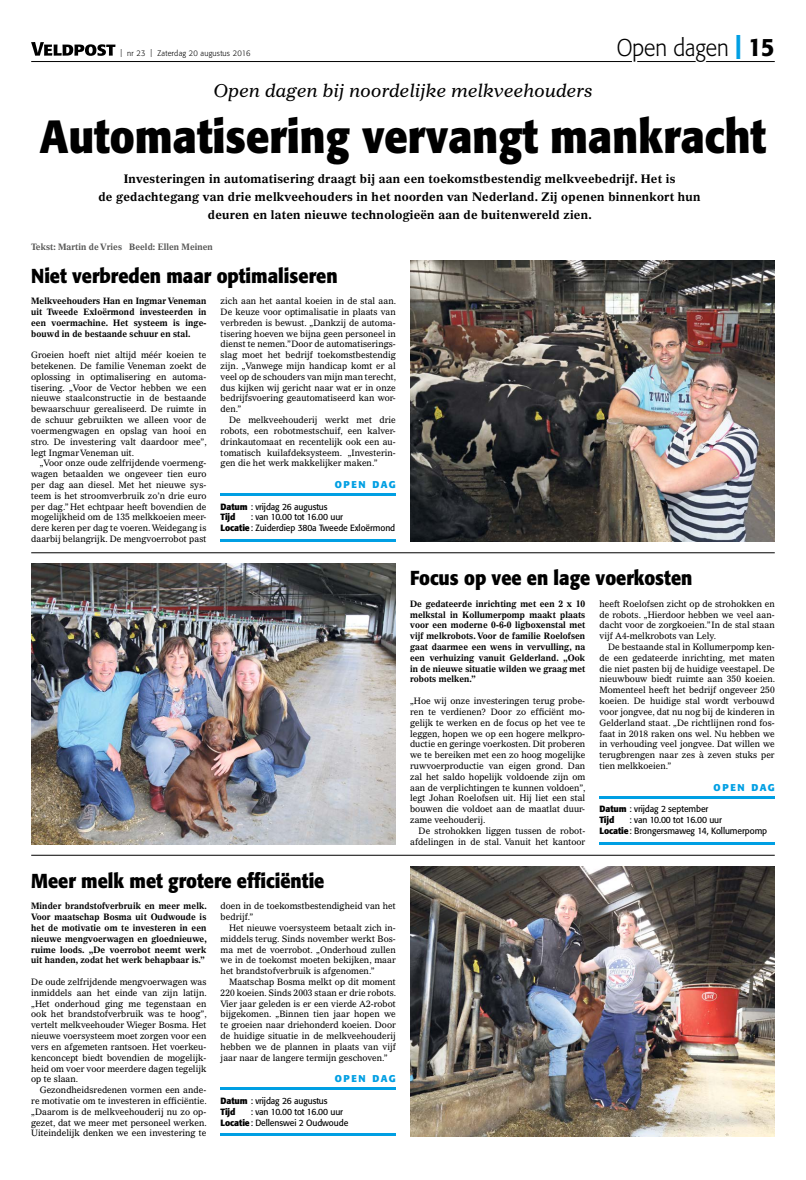
<style>
.page{position:relative;width:806px;height:1180px;background:#fff}
.page>*{position:absolute;margin:0;border:0;box-sizing:border-box;transform-origin:0 0}
.t1{font:700 46px "Formata";color:#000;scale:.9 1}
.t2{font:300 24px "Formata";color:#000;scale:.9 1}
.t3{font:700 20px "Formata";color:#000;scale:.9 1}
.t4{font:italic 18px "Gazette LT Std";color:#000}
.t5{font:700 12px/18px "Gazette LT Std";letter-spacing:.01em;color:#000;text-align:center}
.t6{font:700 9.8px "Formata";letter-spacing:.165em;color:#009fe3}
.t7{font:9px/10.8px "Gazette LT Std";color:#000;text-align:justify;scale:.95 1}
.t8{font:700 9px/10.8px "Gazette LT Std";color:#000;text-align:justify;scale:.95 1}
.t9{font:9px/10.8px "Formata";letter-spacing:-.01em;color:#000;scale:.95 1}
.t10{font:700 9px "Gazette LT Std";color:#575756;scale:.95 1}
.t11{font:300 8px "Formata";letter-spacing:.03em;color:#000;scale:.95 1}
.s1{font-weight:700;color:#009fe3}
.s2{font-weight:500;font-size:25px}
.s3{font-weight:700}
</style>
<div class="page">
<hr style="left:220px;top:493px;width:175px;height:3px;background:#009fe3">
<hr style="left:220px;top:1086px;width:175px;height:3px;background:#009fe3">
<hr style="left:599px;top:795px;width:175px;height:3px;background:#009fe3">
<hr style="left:220px;top:539px;width:175px;height:3px;background:#009fe3">
<hr style="left:220px;top:1133px;width:175px;height:3px;background:#009fe3">
<hr style="left:599px;top:841px;width:175px;height:3px;background:#009fe3">
<img style="left:410px;top:261px;width:364px;height:281px">
<img style="left:31px;top:563px;width:364px;height:281px">
<img style="left:410px;top:866px;width:364px;height:270px">
<hr style="left:31px;top:552px;width:743px;height:1px;background:#000">
<hr style="left:31px;top:855px;width:743px;height:1px;background:#000">
<hr style="left:31px;top:61px;width:743px;height:1px;background:#000">
<svg style="left:31px;top:42px;width:84px;height:14px"></svg>
<svg style="left:631px;top:61px;width:76px;height:1px"></svg>
<p class="t11" style="left:120px;top:48px;width:138px">| nr 23 | Zaterdag 20 augustus 2016</p>
<h3 class="t4" style="left:213px;top:79px;width:380px">Open dagen bij noordelijke melkveehouders</h3>
<h2 class="t2" style="left:616px;top:33px;width:177px">Open dagen <span class="s1">|</span> <span class="s2">15</span></h2>
<h1 class="t1" style="left:40px;top:108px;width:808px">Automatisering vervangt mankracht</h1>
<p class="t5" style="left:98px;top:170px;width:603px">Investeringen in automatisering draagt bij aan een toekomstbestendig melkveebedrijf. Het is<br>de gedachtegang van drie melkveehouders in het noorden van Nederland. Zij openen binnenkort hun deuren en laten nieuwe technologieën aan de buitenwereld zien.</p>
<p class="t10" style="left:31px;top:241px;width:193px">Tekst: Martin de Vries Beeld: Ellen Meinen</p>
<h3 class="t3" style="left:31px;top:263px;width:342px">Niet verbreden maar optimaliseren</h3>
<p class="t8" style="left:31px;top:295px;width:186px">Melkveehouders Han en Ingmar Veneman uit Tweede Exloërmond investeerden in een voermachine. Het systeem is inge&shy;bouwd in de bestaande schuur en stal.</p>
<p class="t7" style="left:31px;top:349px;width:186px">Groeien hoeft niet altijd méér koeien te betekenen. De familie Veneman zoekt de oplossing in optimalisering en automa&shy;tisering. „Voor de Vector hebben we een nieuwe staalconstructie in de bestaande bewaarschuur gerealiseerd. De ruimte in de schuur gebruikten we alleen voor de voermengwagen en opslag van hooi en stro. De investering valt daardoor mee”, legt Ingmar Veneman uit.</p>
<p class="t7" style="left:31px;top:457px;width:186px;text-indent:9px">„Voor onze oude zelfrijdende voermeng&shy;wagen betaalden we ongeveer tien euro per dag aan diesel. Met het nieuwe sys&shy;teem is het stroomverbruik zo’n drie euro per dag.” Het echtpaar heeft bovendien de mogelijkheid om de 135 melkkoeien meer&shy;dere keren per dag te voeren. Weidegang is daarbij belangrijk. De mengvoerrobot past</p>
<p class="t7" style="left:220px;top:295px;width:186px">zich aan het aantal koeien in de stal aan.<br>De keuze voor optimalisatie in plaats van verbreden is bewust. „Dankzij de automa&shy;tisering hoeven we bijna geen personeel in dienst te nemen.” Door de automatiserings&shy;slag moet het bedrijf toekomstbestendig zijn. „Vanwege mijn handicap komt er al veel op de schouders van mijn man terecht, dus kijken wij gericht naar wat er in onze bedrijfsvoering geautomatiseerd kan wor&shy;den.”</p>
<p class="t7" style="left:220px;top:414px;width:186px;text-indent:9px">De melkveehouderij werkt met drie robots, een robotmestschuif, een kalver&shy;drinkautomaat en recentelijk ook een au&shy;tomatisch kuilafdeksysteem. „Investerin&shy;gen die het werk makkelijker maken.”</p>
<p class="t6" style="left:334px;top:478px;width:63px">OPEN DAG</p>
<p class="t9" style="left:220px;top:501px;width:114px"><span class="s3">Datum</span> : vrijdag 26 augustus<br><span class="s3">Tijd</span></p>
<p class="t9" style="left:220px;top:511px;width:185px;text-indent:30px">: van 10.00 tot 16.00 uur<br><span class="s3">Locatie</span>: Zuiderdiep 380a Tweede Exloërmond</p>
<h3 class="t3" style="left:31px;top:868px;width:327px">Meer melk met grotere efficiëntie</h3>
<p class="t8" style="left:31px;top:900px;width:186px">Minder brandstofverbruik en meer melk.<br>Voor maatschap Bosma uit Oudwoude is het de motivatie om te investeren in een nieuwe mengvoerwagen en gloednieuwe, ruime loods. „De voerrobot neemt werk uit handen, zodat het werk behapbaar is.”</p>
<p class="t7" style="left:31px;top:976px;width:186px">De oude zelfrijdende mengvoerwagen was inmiddels aan het einde van zijn latijn. „Het onderhoud ging me tegenstaan en ook het brandstofverbruik was te hoog”, vertelt melkveehouder Wieger Bosma. Het nieuwe voersysteem moet zorgen voor een vers en afgemeten rantsoen. Het voerkeu&shy;kenconcept biedt bovendien de mogelijk&shy;heid om voer voor meerdere dagen tegelijk op te slaan.</p>
<p class="t7" style="left:31px;top:1084px;width:186px;text-indent:9px">Gezondheidsredenen vormen een ande&shy;re motivatie om te investeren in efficiëntie. „Daarom is de melkveehouderij nu zo op&shy;gezet, dat we meer met personeel werken.<br>Uiteindelijk denken we een investering te</p>
<p class="t7" style="left:220px;top:900px;width:186px">doen in de toekomstbestendigheid van het bedrijf.”</p>
<p class="t7" style="left:220px;top:922px;width:186px;text-indent:9px">Het nieuwe voersysteem betaalt zich in&shy;middels terug. Sinds november werkt Bos&shy;ma met de voerrobot. „Onderhoud zullen we in de toekomst moeten bekijken, maar het brandstofverbruik is afgenomen.”</p>
<p class="t7" style="left:220px;top:976px;width:186px;text-indent:9px">Maatschap Bosma melkt op dit moment 220 koeien. Sinds 2003 staan er drie robots.<br>Vier jaar geleden is er een vierde A2-robot bijgekomen. „Binnen tien jaar hopen we te groeien naar driehonderd koeien. Door de huidige situatie in de melkveehouderij hebben we de plannen in plaats van vijf jaar naar de langere termijn geschoven.”</p>
<p class="t6" style="left:334px;top:1072px;width:63px">OPEN DAG</p>
<p class="t9" style="left:220px;top:1095px;width:114px"><span class="s3">Datum</span> : vrijdag 26 augustus<br><span class="s3">Tijd</span></p>
<p class="t9" style="left:220px;top:1105px;width:136px;text-indent:30px">: van 10.00 tot 16.00 uur<br><span class="s3">Locatie</span>: Dellenswei 2 Oudwoude</p>
<h3 class="t3" style="left:410px;top:565px;width:315px">Focus op vee en lage voerkosten</h3>
<p class="t8" style="left:410px;top:598px;width:186px">De gedateerde inrichting met een 2 x 10 melkstal in Kollumerpomp maakt plaats voor een moderne 0-6-0 ligboxenstal met vijf melkrobots. Voor de familie Roelofsen gaat daarmee een wens in vervulling, na een verhuizing vanuit Gelderland. „Ook in de nieuwe situatie wilden we graag met robots melken.”</p>
<p class="t7" style="left:410px;top:695px;width:186px">„Hoe wij onze investeringen terug probe&shy;ren te verdienen? Door zo efficiënt mo&shy;gelijk te werken en de focus op het vee te leggen, hopen we op een hogere melkpro&shy;ductie en geringe voerkosten. Dit proberen we te bereiken met een zo hoog mogelijke ruwvoerproductie van eigen grond. Dan zal het saldo hopelijk voldoende zijn om aan de verplichtingen te kunnen voldoen”, legt Johan Roelofsen uit. Hij liet een stal bouwen die voldoet aan de maatlat duur&shy;zame veehouderij.</p>
<p class="t7" style="left:410px;top:825px;width:186px;text-align:right">De strohokken liggen tussen de robot&shy;afdelingen in de stal. Vanuit het kantoor</p>
<p class="t7" style="left:599px;top:598px;width:186px">heeft Roelofsen zicht op de strohokken en de robots. „Hierdoor hebben we veel aan&shy;dacht voor de zorgkoeien.” In de stal staan vijf A4-melkrobots van Lely.</p>
<p class="t7" style="left:599px;top:641px;width:186px;text-indent:9px">De bestaande stal in Kollumerpomp ken&shy;de een gedateerde inrichting, met maten die niet pasten bij de huidige veestapel. De nieuwbouw biedt ruimte aan 350 koeien.<br>Momenteel heeft het bedrijf ongeveer 250 koeien. De huidige stal wordt verbouwd voor jongvee, dat nu nog bij de kinderen in Gelderland staat. „De richtlijnen rond fos&shy;faat in 2018 raken ons wel. Nu hebben we in verhouding veel jongvee. Dat willen we terugbrengen naar zes à zeven stuks per tien melkkoeien.”</p>
<p class="t6" style="left:713px;top:780px;width:63px">OPEN DAG</p>
<p class="t9" style="left:599px;top:803px;width:116px"><span class="s3">Datum</span> : vrijdag 2 september<br><span class="s3">Tijd</span></p>
<p class="t9" style="left:599px;top:814px;width:178px;text-indent:30px">: van 10.00 tot 16.00 uur<br><span class="s3">Locatie</span>: Brongersmaweg 14, Kollumerpomp</p>
</div>
